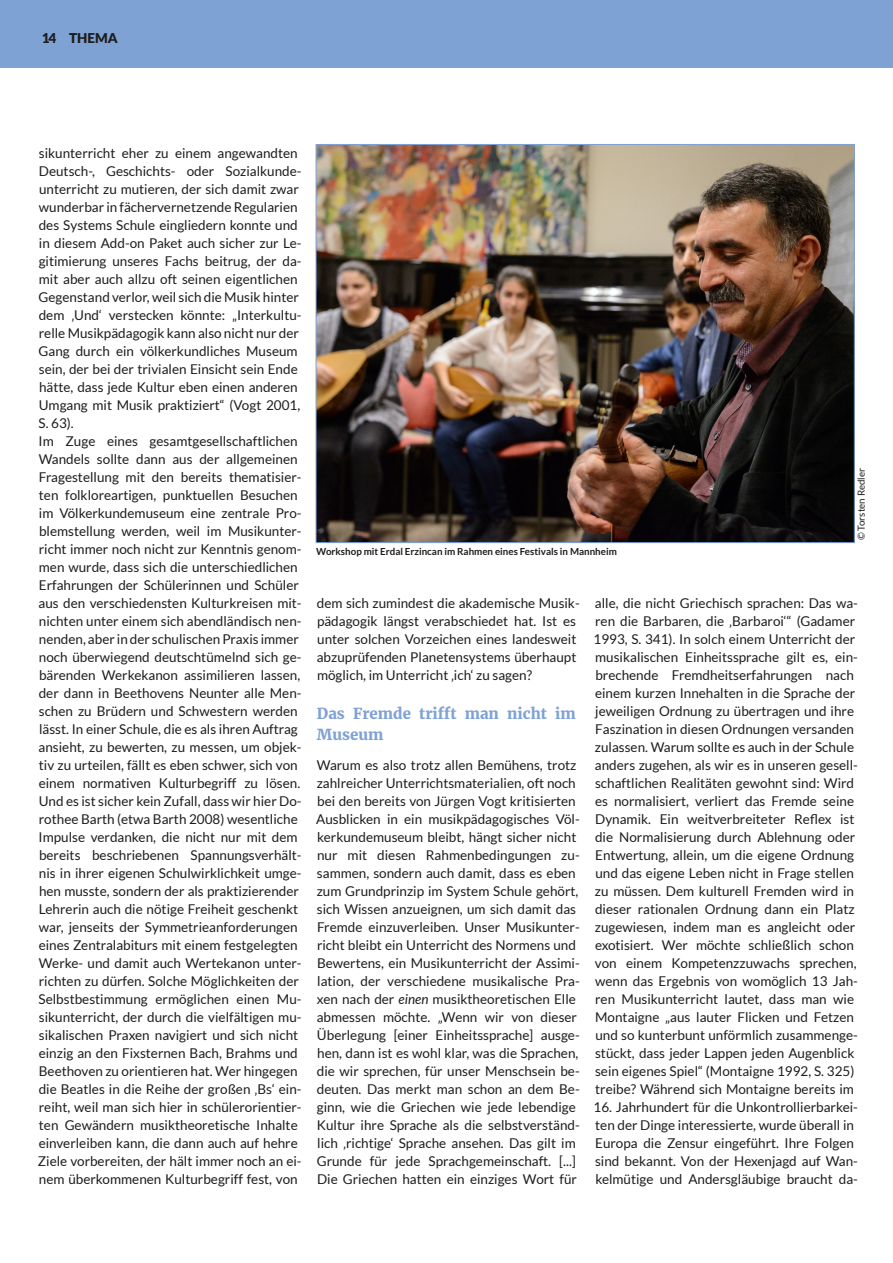
<style>
.page{position:relative;width:893px;height:1263px;background:#fff}
.page>*{position:absolute;margin:0;border:0;box-sizing:border-box;transform-origin:0 0}
.Fließtexte{font:900 15px/21px "Merriweather";color:#7fa2d5}
.Fließtexte-2{font:13.5px/18px "Lato";color:#1d1d1b}
.t1{font:900 13.5px "Lato";color:#1d1d1b}
.Fließtexte-3{font:700 9.75px "Lato";color:#1d1d1b}
.Fließtexte-4{font:9.75px "Lato";color:#1d1d1b}
.s1{font-style:italic}
</style>
<div class="page">
<div style="left:0;top:0;width:893px;height:68px;background:#7fa2d5"></div>
<img style="left:318px;top:146px;width:535px;height:395px">
<p class="t1" style="left:42px;top:30px;width:77px">14 THEMA</p>
<p class="Fließtexte-2" style="left:39px;top:144px;width:264px">sikunterricht eher zu einem angewandten Deutsch-, Geschichts- oder Sozialkunde&shy;unterricht zu mutieren, der sich damit zwar wunderbar in fächervernetzende Regularien des Systems Schule eingliedern konnte und in diesem Add-on Paket auch sicher zur Le&shy;gitimierung unseres Fachs beitrug, der da&shy;mit aber auch allzu oft seinen eigentlichen Gegenstand verlor, weil sich die Musik hinter dem ‚Und‘ verstecken könnte: „Interkultu&shy;relle Musikpädagogik kann also nicht nur der Gang durch ein völkerkundliches Museum sein, der bei der trivialen Einsicht sein Ende hätte, dass jede Kultur eben einen anderen Umgang mit Musik praktiziert“ (Vogt 2001, S. 63).</p>
<p class="Fließtexte-2" style="left:38px;top:432px;width:265px">Im Zuge eines gesamtgesellschaftlichen Wandels sollte dann aus der allgemeinen Fragestellung mit den bereits thematisier&shy;ten folkloreartigen, punktuellen Besuchen im Völkerkundemuseum eine zentrale Pro&shy;blemstellung werden, weil im Musikunter&shy;richt immer noch nicht zur Kenntnis genom&shy;men wurde, dass sich die unterschiedlichen Erfahrungen der Schülerinnen und Schüler aus den verschiedensten Kulturkreisen mit&shy;nichten unter einem sich abendländisch nen&shy;nenden, aber in der schulischen Praxis immer noch überwiegend deutschtümelnd sich ge&shy;bärenden Werkekanon assimilieren lassen, der dann in Beethovens Neunter alle Men&shy;schen zu Brüdern und Schwestern werden lässt. In einer Schule, die es als ihren Auftrag ansieht, zu bewerten, zu messen, um objek&shy;tiv zu urteilen, fällt es eben schwer, sich von einem normativen Kulturbegriff zu lösen.<br>Und es ist sicher kein Zufall, dass wir hier Do&shy;rothee Barth (etwa Barth 2008) wesentliche Impulse verdanken, die nicht nur mit dem bereits beschriebenen Spannungsverhält&shy;nis in ihrer eigenen Schulwirklichkeit umge&shy;hen musste, sondern der als praktizierender Lehrerin auch die nötige Freiheit geschenkt war, jenseits der Symmetrieanforderungen eines Zentralabiturs mit einem festgelegten Werke- und damit auch Wertekanon unter&shy;richten zu dürfen. Solche Möglichkeiten der Selbstbestimmung ermöglichen einen Mu&shy;sikunterricht, der durch die vielfältigen mu&shy;sikalischen Praxen navigiert und sich nicht einzig an den Fixsternen Bach, Brahms und Beethoven zu orientieren hat. Wer hingegen die Beatles in die Reihe der großen ‚Bs‘ ein&shy;reiht, weil man sich hier in schülerorientier&shy;ten Gewändern musiktheoretische Inhalte einverleiben kann, die dann auch auf hehre Ziele vorbereiten, der hält immer noch an ei&shy;nem überkommenen Kulturbegriff fest, von</p>
<p class="Fließtexte-3" style="left:316px;top:545px;width:302px">Workshop mit Erdal Erzincan im Rahmen eines Festivals in Mannheim</p>
<p class="Fließtexte-4" style="left:856px;top:540px;width:74px;rotate:-90deg">© Torsten Redler</p>
<p class="Fließtexte-2" style="left:317px;top:594px;width:264px">dem sich zumindest die akademische Musik&shy;pädagogik längst verabschiedet hat. Ist es unter solchen Vorzeichen eines landesweit abzuprüfenden Planetensystems überhaupt möglich, im Unterricht ‚ich‘ zu sagen?</p>
<p class="Fließtexte" style="left:317px;top:703px;width:261px">Das Fremde trifft man nicht im<br>Museum</p>
<p class="Fließtexte-2" style="left:316px;top:756px;width:265px">Warum es also trotz allen Bemühens, trotz zahlreicher Unterrichtsmaterialien, oft noch bei den bereits von Jürgen Vogt kritisierten Ausblicken in ein musikpädagogisches Völ&shy;kerkundemuseum bleibt, hängt sicher nicht nur mit diesen Rahmenbedingungen zu&shy;sammen, sondern auch damit, dass es eben zum Grundprinzip im System Schule gehört, sich Wissen anzueignen, um sich damit das Fremde einzuverleiben. Unser Musikunter&shy;richt bleibt ein Unterricht des Normens und Bewertens, ein Musikunterricht der Assimi&shy;lation, der verschiedene musikalische Pra&shy;xen nach der <span class="s1">einen</span> musiktheoretischen Elle abmessen möchte. „Wenn wir von dieser Überlegung [einer Einheitssprache] ausge&shy;hen, dann ist es wohl klar, was die Sprachen, die wir sprechen, für unser Menschsein be&shy;deuten. Das merkt man schon an dem Be&shy;ginn, wie die Griechen wie jede lebendige Kultur ihre Sprache als die selbstverständ&shy;lich ‚richtige‘ Sprache ansehen. Das gilt im Grunde für jede Sprachgemeinschaft. [...] Die Griechen hatten ein einziges Wort für</p>
<p class="Fließtexte-2" style="left:593px;top:594px;width:266px">alle, die nicht Griechisch sprachen: Das wa&shy;ren die Barbaren, die ‚Barbaroi‘“ (Gadamer 1993, S. 341). In solch einem Unterricht der musikalischen Einheitssprache gilt es, ein&shy;brechende Fremdheitserfahrungen nach einem kurzen Innehalten in die Sprache der jeweiligen Ordnung zu übertragen und ihre Faszination in diesen Ordnungen versanden zulassen. Warum sollte es auch in der Schule anders zugehen, als wir es in unseren gesell&shy;schaftlichen Realitäten gewohnt sind: Wird es normalisiert, verliert das Fremde seine Dynamik. Ein weitverbreiteter Reflex ist die Normalisierung durch Ablehnung oder Entwertung, allein, um die eigene Ordnung und das eigene Leben nicht in Frage stellen zu müssen. Dem kulturell Fremden wird in dieser rationalen Ordnung dann ein Platz zugewiesen, indem man es angleicht oder exotisiert. Wer möchte schließlich schon von einem Kompetenzzuwachs sprechen, wenn das Ergebnis von womöglich 13 Jah&shy;ren Musikunterricht lautet, dass man wie Montaigne „aus lauter Flicken und Fetzen und so kunterbunt unförmlich zusammenge&shy;stückt, dass jeder Lappen jeden Augenblick sein eigenes Spiel“ (Montaigne 1992, S. 325) treibe? Während sich Montaigne bereits im</p>
<p class="Fließtexte-2" style="left:593px;top:1098px;width:266px">16. Jahrhundert für die Unkontrollierbarkei&shy;ten der Dinge interessierte, wurde überall in Europa die Zensur eingeführt. Ihre Folgen sind bekannt. Von der Hexenjagd auf Wan&shy;kelmütige und Andersgläubige braucht da-</p>
</div>
